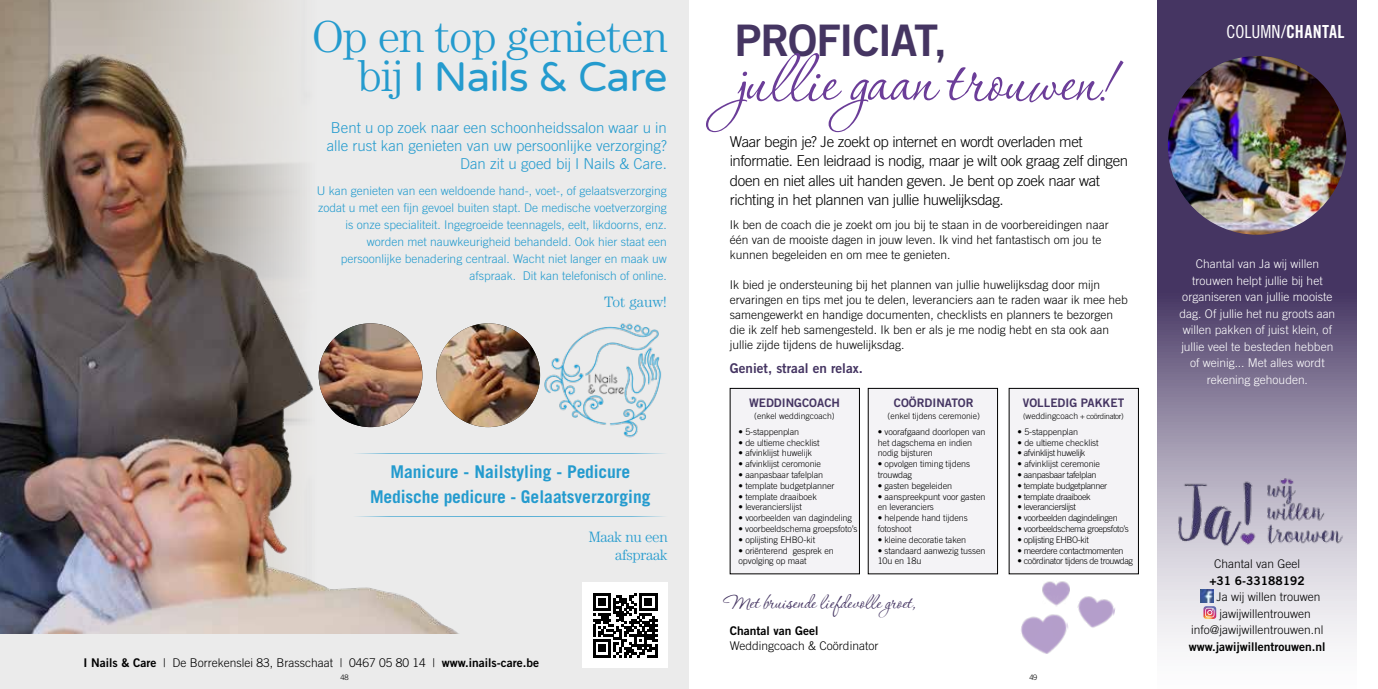
<style>
.page{position:relative;width:1378px;height:689px;background:#fff}
.page>*{position:absolute;margin:0;border:0;box-sizing:border-box;transform-origin:0 0}
.t1{font:79.5px "Corinthia";color:#6b3d98}
.t2{font:300 45px "Century Std";letter-spacing:-.02em;color:#249bce}
.t3{font:43.5px "Trade Gothic LT Std Bd 2";letter-spacing:-.03em;color:#453562}
.t4{font:42px "Varela Round";letter-spacing:-.02em;color:#249bce}
.t5{font:23.7px "Corinthia";color:#453562}
.t6{font:18px "Trade Gothic LT Std Cn 18";color:#fff}
.t7{font:700 17.55px/24.9px "Trade Gothic LT Std";color:#249bce;text-align:center}
.t8{font:300 15px/19.5px "Trade Gothic LT Std";letter-spacing:-.03em;color:#000}
.t9{font:300 15px/18px "Trade Gothic LT Std";color:#249bce;text-align:right}
.t10{font:300 15px/18px "Century Std";letter-spacing:-.02em;color:#249bce;text-align:right}
.t11{font:13.5px "Trade Gothic LT Std Bd 2";color:#453562}
.t12{font:300 12px/15px "Trade Gothic LT Std";color:#000}
.t13{font:300 12px/17px "Trade Gothic LT Std";color:#249bce;text-align:right}
.t14{font:300 12px/16.5px "Trade Gothic LT Std";color:#fff;text-align:center}
.t15{font:12px "Trade Gothic LT Std Bd 2";color:#000}
.t16{font:11.7px "Trade Gothic LT Std Bd 2";color:#453562}
.t17{font:300 9px/10.8px "Trade Gothic LT Std";letter-spacing:-.01em;color:#000}
.t18{font:300 9px "Trade Gothic LT Std";letter-spacing:-.04em;color:#000}
.t19{font:300 8.7px "Trade Gothic LT Std";color:#000}
.t20{font:300 7.8px "Trade Gothic LT Std";letter-spacing:-.035em;color:#000}
.t21{font:300 7.5px "Trade Gothic LT Std";color:#000}
.s1{font-family:"Century Std";font-weight:300;font-size:45px}
.s2{font-family:"Trade Gothic LT Std Bd 2";font-weight:400}
.s3{font-size:8.7px}
.s4{font-family:"Trade Gothic LT Std Bd Cn 20"}
</style>
<div class="page">
<div style="left:0;top:0;width:689px;height:634px;background:#ebebeb"></div>
<img style="left:0;top:0;width:514px;height:634px">
<div style="left:0;top:634px;width:689px;height:55px;background:#ebebeb"></div>
<hr style="left:353px;top:453px;width:315px;height:1px;background:#249bce;border-radius:50%">
<hr style="left:353px;top:516px;width:315px;height:1px;background:#249bce;border-radius:50%">
<img style="left:544px;top:323px;width:117px;height:115px">
<div style="left:583px;top:583px;width:85px;height:85px;background:#fff"></div>
<svg style="left:593px;top:593px;width:64px;height:64px"></svg>
<img style="left:319px;top:323px;width:103px;height:104px;border-radius:52px">
<img style="left:436px;top:323px;width:104px;height:104px;border-radius:52px">
<div style="left:730px;top:388px;width:129px;height:186px;background:#f4f3f6"></div>
<div style="left:730px;top:388px;width:130px;height:186px;border:1px solid #000"></div>
<div style="left:868px;top:388px;width:129px;height:186px;background:#f4f3f6"></div>
<div style="left:868px;top:388px;width:130px;height:186px;border:1px solid #000"></div>
<div style="left:1009px;top:388px;width:129px;height:186px;background:#f4f3f6"></div>
<svg style="left:1157px;top:0;width:199px;height:646px;background:#7f7493"></svg>
<svg style="left:1200px;top:590px;width:16px;height:29px"></svg>
<img style="left:1167px;top:55px;width:180px;height:180px;border-radius:90px">
<img style="left:1172px;top:472px;width:175px;height:83px">
<img style="left:1021px;top:614px;width:48px;height:40px">
<img style="left:1042px;top:581px;width:28px;height:25px">
<img style="left:1077px;top:596px;width:38px;height:32px">
<h2 class="t2" style="left:312px;top:11px;width:357px">Op en top genieten</h2>
<h3 class="t4" style="left:358px;top:48px;width:311px"><span class="s1">bij</span> I Nails &amp; Care</h3>
<p class="t9" style="left:327px;top:118px;width:342px">Bent u op zoek naar een schoonheidssalon waar u in alle rust kan genieten van uw persoonlijke verzorging?<br>Dan zit u goed bij I Nails &amp; Care.</p>
<p class="t13" style="left:317px;top:182px;width:352px">U kan genieten van een weldoende hand-, voet-, of gelaatsverzorging zodat u met een fijn gevoel buiten stapt. De medische voetverzorging is onze specialiteit. Ingegroeide teennagels, eelt, likdoorns, enz. worden met nauwkeurigheid behandeld. Ook hier staat een persoonlijke benadering centraal. Wacht niet langer en maak uw afspraak. Dit kan telefonisch of online.</p>
<p class="t10" style="left:604px;top:293px;width:64px">Tot gauw!</p>
<h3 class="t7" style="left:370px;top:459px;width:282px">Manicure - Nailstyling - Pedicure<br>Medische pedicure - Gelaatsverzorging</h3>
<p class="t10" style="left:589px;top:527px;width:80px">Maak nu een afspraak</p>
<p class="t12" style="left:83px;top:655px;width:457px"><span class="s2">I Nails &amp; Care</span> | De Borrekenslei 83, Brasschaat | 0467 05 80 14 | <span class="s2">www.inails-care.be</span></p>
<h3 class="t3" style="left:735px;top:13px;width:214px">PROFICIAT,</h3>
<h1 class="t1" style="left:735px;top:40px;width:382px">jullie gaan trouwen!</h1>
<p class="t8" style="left:730px;top:132px;width:400px">Waar begin je? Je zoekt op internet en wordt overladen met informatie. Een leidraad is nodig, maar je wilt ook graag zelf dingen doen en niet alles uit handen geven. Je bent op zoek naar wat richting in het plannen van jullie huwelijksdag.</p>
<p class="t12" style="left:730px;top:217px;width:380px">Ik ben de coach die je zoekt om jou bij te staan in de voorbereidingen naar één van de mooiste dagen in jouw leven. Ik vind het fantastisch om jou te kunnen begeleiden en om mee te genieten.</p>
<p class="t12" style="left:730px;top:277px;width:400px">Ik bied je ondersteuning bij het plannen van jullie huwelijksdag door mijn ervaringen en tips met jou te delen, leveranciers aan te raden waar ik mee heb samengewerkt en handige documenten, checklists en planners te bezorgen die ik zelf heb samengesteld. Ik ben er als je me nodig hebt en sta ook aan jullie zijde tijdens de huwelijksdag.</p>
<p class="t11" style="left:730px;top:360px;width:135px">Geniet, straal en relax.</p>
<p class="t16" style="left:749px;top:395px;width:92px">WEDDINGCOACH</p>
<p class="t19" style="left:754px;top:411px;width:82px">(enkel weddingcoach)</p>
<p class="t17" style="left:738px;top:426px;width:62px">• 5-stappenplan</p>
<p class="t17" style="left:738px;top:437px;width:83px">• de ultieme checklist</p>
<p class="t17" style="left:738px;top:448px;width:75px">• afvinklijst huwelijk</p>
<p class="t17" style="left:738px;top:458px;width:84px">• afvinklijst ceromonie</p>
<p class="t17" style="left:738px;top:469px;width:86px">• aanpasbaar tafelplan</p>
<p class="t17" style="left:738px;top:480px;width:97px">• template budgetplanner</p>
<p class="t17" style="left:738px;top:491px;width:80px">• template draaiboek</p>
<p class="t17" style="left:738px;top:502px;width:65px">• leverancierslijst</p>
<p class="t17" style="left:738px;top:512px;width:115px">• voorbeelden van dagindeling</p>
<p class="t17" style="left:738px;top:523px;width:120px">• voorbeeldschema groepsfoto’s</p>
<p class="t17" style="left:738px;top:534px;width:78px">• oplijsting EHBO-kit</p>
<p class="t17" style="left:738px;top:545px;width:97px">• oriënterend gesprek en opvolging op maat</p>
<p class="t16" style="left:894px;top:395px;width:81px">COÖRDINATOR</p>
<p class="t19" style="left:887px;top:411px;width:94px">(enkel tijdens ceremonie)</p>
<p class="t17" style="left:877px;top:426px;width:109px">• voorafgaand doorlopen van het dagschema en indien nodig bijsturen</p>
<p class="t17" style="left:877px;top:458px;width:94px">• opvolgen timing tijdens trouwdag</p>
<p class="t17" style="left:877px;top:480px;width:76px">• gasten begeleiden</p>
<p class="t17" style="left:877px;top:491px;width:109px">• aanspreekpunt voor gasten en leveranciers</p>
<p class="t17" style="left:877px;top:512px;width:92px">• helpende hand tijdens fotoshoot</p>
<p class="t17" style="left:877px;top:534px;width:90px">• kleine decoratie taken</p>
<p class="t17" style="left:877px;top:545px;width:109px">• standaard aanwezig tussen<br>10u en 18u</p>
<h3 class="t5" style="left:724px;top:590px;width:193px">Met bruisende liefdevolle groet,</h3>
<p class="t15" style="left:730px;top:624px;width:90px">Chantal van Geel</p>
<p class="t12" style="left:730px;top:638px;width:150px">Weddingcoach &amp; Coördinator</p>
<p class="t16" style="left:1023px;top:395px;width:103px">VOLLEDIG PAKKET</p>
<p class="t20" style="left:1023px;top:411px;width:102px">(<span class="s3">weddingcoach</span> + coördinator)</p>
<p class="t17" style="left:1017px;top:426px;width:62px">• 5-stappenplan</p>
<p class="t17" style="left:1017px;top:437px;width:83px">• de ultieme checklist</p>
<p class="t18" style="left:1017px;top:448px;width:69px">• afvinklijst huwelijk</p>
<p class="t17" style="left:1017px;top:458px;width:84px">• afvinklijst ceremonie</p>
<p class="t18" style="left:1017px;top:469px;width:80px">• aanpasbaar tafelplan</p>
<p class="t18" style="left:1017px;top:480px;width:91px">• template budgetplanner</p>
<p class="t18" style="left:1017px;top:491px;width:75px">• template draaiboek</p>
<p class="t18" style="left:1017px;top:502px;width:60px">• leverancierslijst</p>
<p class="t18" style="left:1017px;top:513px;width:102px">• voorbeelden dagindelingen</p>
<p class="t18" style="left:1017px;top:523px;width:113px">• voorbeeldschema groepsfoto’s</p>
<p class="t18" style="left:1017px;top:534px;width:73px">• oplijsting EHBO-kit</p>
<p class="t18" style="left:1017px;top:545px;width:108px">• meerdere contactmomenten</p>
<p class="t18" style="left:1017px;top:556px;width:117px">• coördinator tijdens de trouwdag</p>
<p class="t21" style="left:340px;top:672px;width:10px">48</p>
<p class="t21" style="left:1029px;top:672px;width:9px">49</p>
<h3 class="t6" style="left:1226px;top:21px;width:120px">COLUMN/<span class="s4">CHANTAL</span></h3>
<p class="t14" style="left:1179px;top:255px;width:157px">Chantal van Ja wij willen trouwen helpt jullie bij het organiseren van jullie mooiste dag. Of jullie het nu groots aan willen pakken of juist klein, of jullie veel te besteden hebben of weinig... Met alles wordt rekening gehouden.</p>
<p class="t12" style="left:1214px;top:556px;width:88px">Chantal van Geel</p>
<p class="t15" style="left:1209px;top:573px;width:97px">+31 6-33188192</p>
<p class="t12" style="left:1216px;top:589px;width:106px">Ja wij willen trouwen</p>
<p class="t12" style="left:1219px;top:606px;width:93px">jawijwillentrouwen</p>
<p class="t12" style="left:1191px;top:622px;width:134px">info@jawijwillentrouwen.nl</p>
<p class="t15" style="left:1189px;top:639px;width:138px">www.jawijwillentrouwen.nl</p>
</div>
